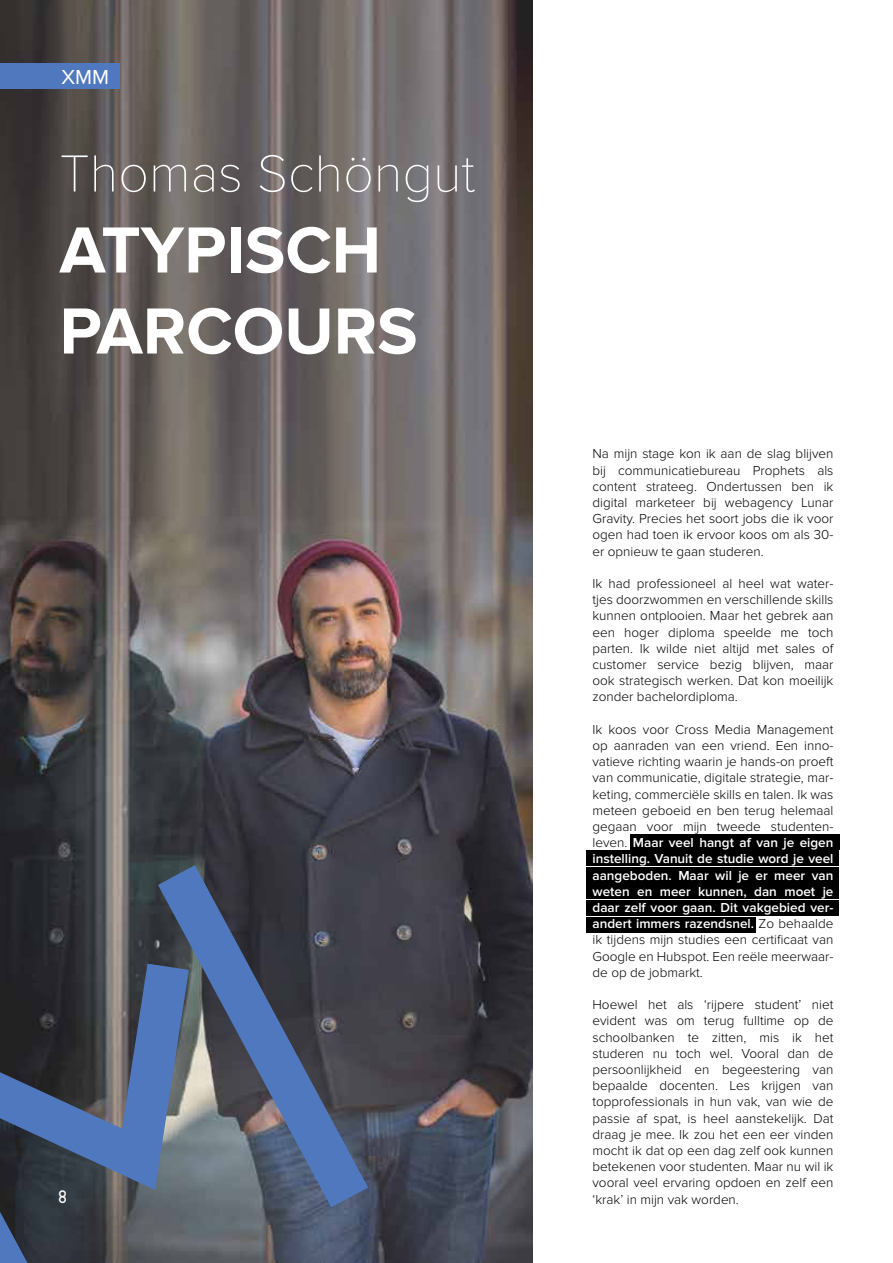
<style>
.page{position:relative;width:893px;height:1263px;background:#fff}
.page>*{position:absolute;margin:0;border:0;box-sizing:border-box;transform-origin:0 0}
.t1{font:700 67.5px/81px "Proxima Nova";color:#fff}
.t2{font:100 54px "Proxima Nova";color:#fff}
.t3{font:21px "Proxima Nova";color:#fff}
.t4{font:18px "Kd G";color:#fff}
.t5{font:300 13.5px/16.2px "Proxima Nova";color:#000;text-align:justify}
.s1{font-weight:600;color:#fff}
</style>
<div class="page">
<img style="left:0;top:0;width:533px;height:1263px">
<div style="left:630px;top:834px;width:209px;height:15px;background:#000"></div>
<div style="left:587px;top:851px;width:252px;height:15px;background:#000"></div>
<div style="left:587px;top:867px;width:252px;height:15px;background:#000"></div>
<div style="left:587px;top:900px;width:252px;height:16px;background:#000"></div>
<div style="left:587px;top:884px;width:252px;height:15px;background:#000"></div>
<div style="left:587px;top:917px;width:169px;height:15px;background:#000"></div>
<div style="left:0;top:63px;width:119px;height:26px;background:#5078be"></div>
<svg style="left:0;top:865px;width:368px;height:398px;background:#47494f"></svg>
<h3 class="t3" style="left:61px;top:65px;width:49px">XMM</h3>
<h2 class="t2" style="left:60px;top:143px;width:417px">Thomas Schöngut</h2>
<h1 class="t1" style="left:60px;top:211px;width:360px">ATYPISCH<br>PARCOURS</h1>
<p class="t5" style="left:592px;top:446px;width:242px">Na mijn stage kon ik aan de slag blijven bij communicatiebureau Prophets als content strateeg. Ondertussen ben ik digital marketeer bij webagency Lunar Gravity. Precies het soort jobs die ik voor ogen had toen ik ervoor koos om als 30- er opnieuw te gaan studeren.</p>
<p class="t5" style="left:592px;top:575px;width:242px">Ik had professioneel al heel wat water&shy;tjes doorzwommen en verschillende skills kunnen ontplooien. Maar het gebrek aan een hoger diploma speelde me toch parten. Ik wilde niet altijd met sales of customer service bezig blijven, maar ook strategisch werken. Dat kon moeilijk zonder bachelordiploma.</p>
<p class="t5" style="left:592px;top:721px;width:242px">Ik koos voor Cross Media Management op aanraden van een vriend. Een inno&shy;vatieve richting waarin je hands-on proeft van communicatie, digitale strategie, mar&shy;keting, commerciële skills en talen. Ik was meteen geboeid en ben terug helemaal gegaan voor mijn tweede studenten&shy;leven. <span class="s1">Maar veel hangt af van je eigen instelling. Vanuit de studie word je veel aangeboden. Maar wil je er meer van weten en meer kunnen, dan moet je daar zelf voor gaan. Dit vakgebied ver&shy;andert immers razendsnel.</span> Zo behaalde ik tijdens mijn studies een certificaat van Google en Hubspot. Een reële meerwaar&shy;de op de jobmarkt.</p>
<p class="t5" style="left:592px;top:997px;width:242px">Hoewel het als ‘rijpere student’ niet evident was om terug fulltime op de schoolbanken te zitten, mis ik het studeren nu toch wel. Vooral dan de persoonlijkheid en begeestering van bepaalde docenten. Les krijgen van topprofessionals in hun vak, van wie de passie af spat, is heel aanstekelijk. Dat draag je mee. Ik zou het een eer vinden mocht ik dat op een dag zelf ook kunnen betekenen voor studenten. Maar nu wil ik vooral veel ervaring opdoen en zelf een</p>
<h3 class="t4" style="left:58px;top:1185px;width:11px">8</h3>
<p class="t5" style="left:592px;top:1191px;width:148px">‘krak’ in mijn vak worden.</p>
</div>
